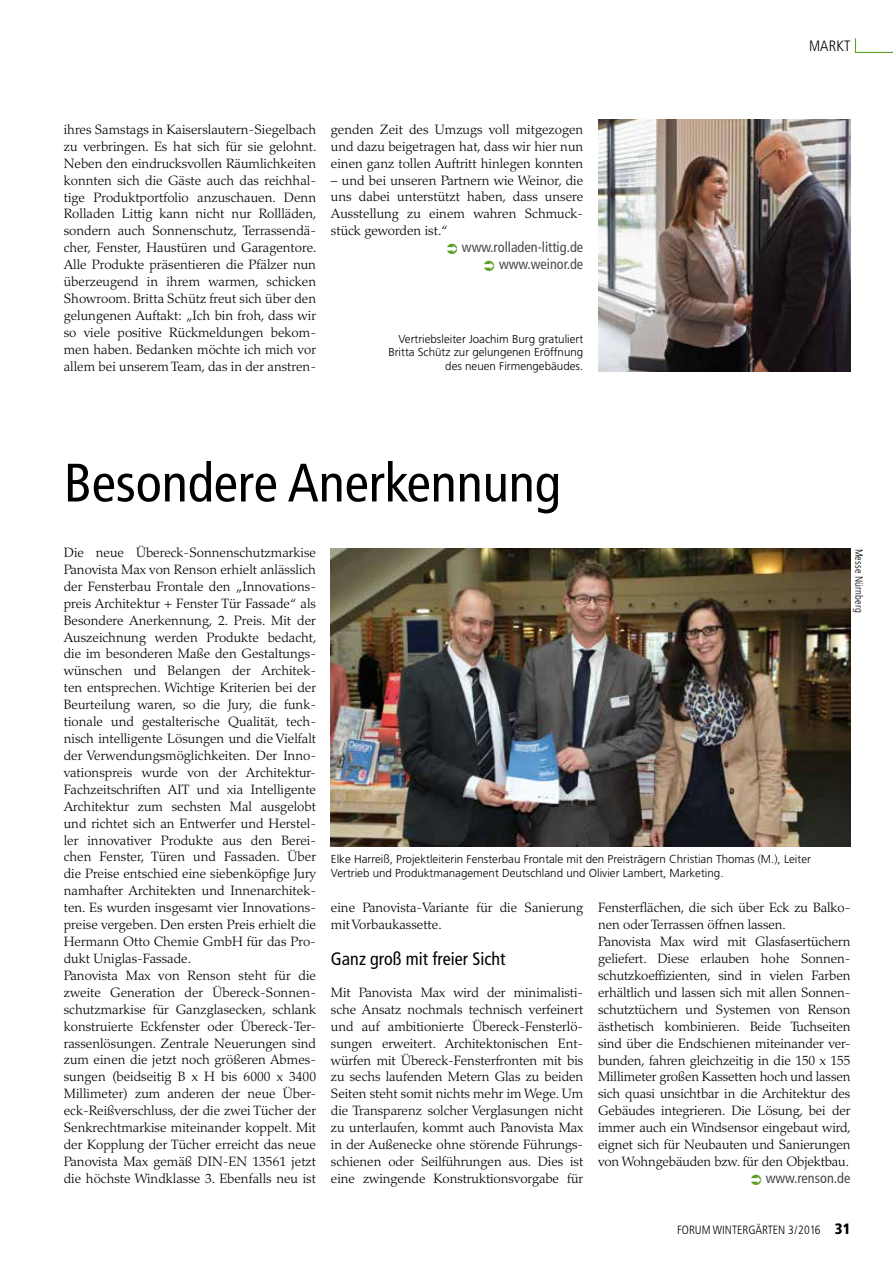
<style>
.page{position:relative;width:893px;height:1263px;background:#fff}
.page>*{position:absolute;margin:0;border:0;box-sizing:border-box;transform-origin:0 0}
.t1{font:condensed 54px "Frutiger";color:#000}
.t2{font:condensed 18px "Frutiger";color:#000}
.t3{font:300 condensed 15px "Frutiger";color:#000}
.t4{font:condensed 14.25px/17px "Frutiger";color:#4d4846;text-align:right}
.t5{font:300 13.5px/17px "Palatino";color:#000;text-align:justify}
.t6{font:300 condensed 12px "Frutiger";color:#000}
.t7{font:300 11.55px/13.5px "Frutiger";color:#000;text-align:right}
.t8{font:300 condensed 10.5px "Frutiger";letter-spacing:.01em;color:#000}
.s1{font-weight:900;font-size:15px}
</style>
<div class="page">
<hr style="left:855px;top:52px;width:38px;height:1px;background:#5ba128">
<svg style="left:855px;top:38px;width:1px;height:14px"></svg>
<img style="left:598px;top:119px;width:252px;height:252px">
<img style="left:331px;top:548px;width:519px;height:298px">
<p class="t5" style="left:64px;top:121px;width:254px">ihres Samstags in Kaiserslautern-Siegelbach zu verbringen. Es hat sich für sie gelohnt.<br>Neben den eindrucksvollen Räumlichkeiten konnten sich die Gäste auch das reichhal&shy;tige Produktportfolio anzuschauen. Denn Rolladen Littig kann nicht nur Rollläden, sondern auch Sonnenschutz, Terrassendä&shy;cher, Fenster, Haustüren und Garagentore.<br>Alle Produkte präsentieren die Pfälzer nun überzeugend in ihrem warmen, schicken Showroom. Britta Schütz freut sich über den gelungenen Auftakt: „Ich bin froh, dass wir so viele positive Rückmeldungen bekom&shy;men haben. Bedanken möchte ich mich vor allem bei unserem Team, das in der anstren-</p>
<p class="t5" style="left:331px;top:121px;width:254px">genden Zeit des Umzugs voll mitgezogen und dazu beigetragen hat, dass wir hier nun einen ganz tollen Auftritt hinlegen konnten</p>
<p class="t5" style="left:331px;top:172px;width:254px">– und bei unseren Partnern wie Weinor, die uns dabei unterstützt haben, dass unsere Ausstellung zu einem wahren Schmuck&shy;stück geworden ist.“</p>
<p class="t4" style="left:462px;top:239px;width:123px">www.rolladen-littig.de www.weinor.de</p>
<p class="t7" style="left:388px;top:332px;width:196px">Vertriebsleiter Joachim Burg gratuliert<br>Britta Schütz zur gelungenen Eröffnung des neuen Firmengebäudes.</p>
<h1 class="t1" style="left:64px;top:451px;width:498px">Besondere Anerkennung</h1>
<p class="t3" style="left:809px;top:37px;width:43px">MARKT</p>
<p class="t5" style="left:64px;top:544px;width:254px;text-align:left">Die neue Übereck-Sonnenschutzmarkise Panovista Max von Renson erhielt anlässlich der Fensterbau Frontale den „Innovations&shy;preis Architektur + Fenster Tür Fassade“ als Besondere Anerkennung, 2. Preis. Mit der Auszeichnung werden Produkte bedacht, die im besonderen Maße den Gestaltungs&shy;wünschen und Belangen der Architek&shy;ten entsprechen. Wichtige Kriterien bei der Beurteilung waren, so die Jury, die funk&shy;tionale und gestalterische Qualität, tech&shy;nisch intelligente Lösungen und die Vielfalt der Verwendungsmöglichkeiten. Der Inno&shy;vationspreis wurde von der Architektur-Fachzeitschriften AIT und xia Intelligente Architektur zum sechsten Mal ausgelobt und richtet sich an Entwerfer und Herstel&shy;ler innovativer Produkte aus den Berei&shy;chen Fenster, Türen und Fassaden. Über die Preise entschied eine siebenköpfige Jury namhafter Architekten und Innenarchitek&shy;ten. Es wurden insgesamt vier Innovations&shy;preise vergeben. Den ersten Preis erhielt die Hermann Otto Chemie GmbH für das Pro&shy;dukt Uniglas-Fassade.<br>Panovista Max von Renson steht für die zweite Generation der Übereck-Sonnen&shy;schutzmarkise für Ganzglasecken, schlank konstruierte Eckfenster oder Übereck-Ter&shy;rassenlösungen. Zentrale Neuerungen sind zum einen die jetzt noch größeren Abmes&shy;sungen (beidseitig B x H bis 6000 x 3400<br>Millimeter) zum anderen der neue Über&shy;eck-Reißverschluss, der die zwei Tücher der Senkrechtmarkise miteinander koppelt. Mit der Kopplung der Tücher erreicht das neue Panovista Max gemäß DIN-EN 13561 jetzt die höchste Windklasse 3. Ebenfalls neu ist</p>
<p class="t8" style="left:865px;top:548px;width:65px;rotate:90deg">MESSE N ÜRNBERG</p>
<p class="t7" style="left:331px;top:853px;width:482px;text-align:left">Elke Harreiß, Projektleiterin Fensterbau Frontale mit den Preisträgern Christian Thomas (M.), Leiter<br>Vertrieb und Produktmanagement Deutschland und Olivier Lambert, Marketing.</p>
<p class="t5" style="left:331px;top:899px;width:254px">eine Panovista-Variante für die Sanierung mit Vorbaukassette.</p>
<h2 class="t2" style="left:331px;top:948px;width:176px">Ganz groß mit freier Sicht</h2>
<p class="t5" style="left:331px;top:984px;width:254px">Mit Panovista Max wird der minimalisti&shy;sche Ansatz nochmals technisch verfeinert und auf ambitionierte Übereck-Fensterlö&shy;sungen erweitert. Architektonischen Ent&shy;würfen mit Übereck-Fensterfronten mit bis zu sechs laufenden Metern Glas zu beiden Seiten steht somit nichts mehr im Wege. Um die Transparenz solcher Verglasungen nicht zu unterlaufen, kommt auch Panovista Max in der Außenecke ohne störende Führungs&shy;schienen oder Seilführungen aus. Dies ist eine zwingende Konstruktionsvorgabe für</p>
<p class="t5" style="left:598px;top:899px;width:254px;text-align:left">Fensterflächen, die sich über Eck zu Balko&shy;nen oder Terrassen öffnen lassen.<br>Panovista Max wird mit Glasfasertüchern geliefert. Diese erlauben hohe Sonnen&shy;schutzkoeffizienten, sind in vielen Farben erhältlich und lassen sich mit allen Sonnen&shy;schutztüchern und Systemen von Renson ästhetisch kombinieren. Beide Tuchseiten sind über die Endschienen miteinander ver&shy;bunden, fahren gleichzeitig in die 150 x 155<br>Millimeter großen Kassetten hoch und lassen sich quasi unsichtbar in die Architektur des Gebäudes integrieren. Die Lösung, bei der immer auch ein Windsensor eingebaut wird, eignet sich für Neubauten und Sanierungen von Wohngebäuden bzw. für den Objektbau.</p>
<p class="t4" style="left:766px;top:1170px;width:86px">www.renson.de</p>
<p class="t6" style="left:677px;top:1223px;width:175px">FORUM WINTERGÄRTEN 3/2016 <span class="s1">31</span></p>
</div>
